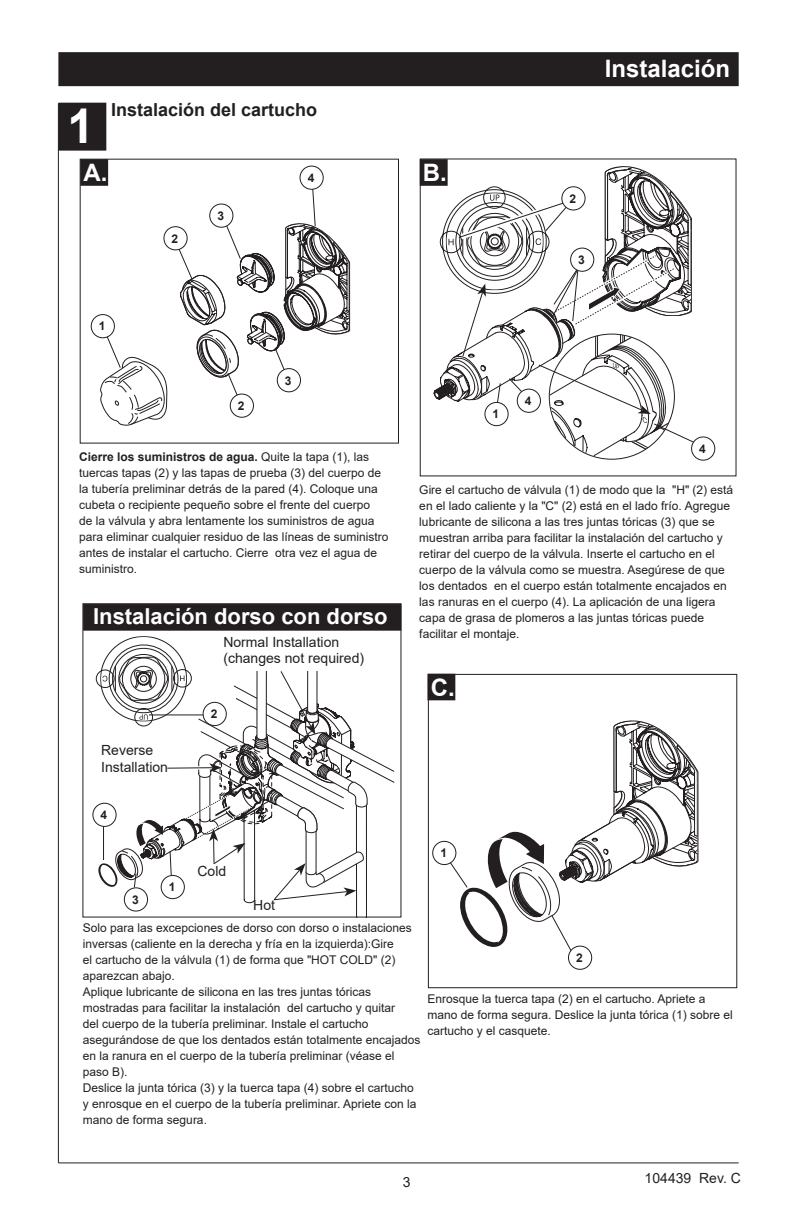
<style>
.page{position:relative;width:792px;height:1224px;background:#fff}
.page>*{position:absolute;margin:0;border:0;box-sizing:border-box;transform-origin:0 0}
.t1{font:700 48px "Arial";color:#fff}
.t2{font:700 24px "Arial";color:#fff}
.t3{font:700 22px "Arial";color:#fff}
.t4{font:700 18px "Arial";color:#231f20}
.t5{font:14px/16.8px "Arial";color:#231f20}
.t6{font:12px/16px "Arial";color:#231f20}
.t7{font:700 12px "Arial";color:#231f20}
.s1{font-weight:700}
</style>
<div class="page">
<div style="left:59px;top:53px;width:679px;height:32px;background:#231f20"></div>
<div style="left:58px;top:52px;width:681px;height:34px;border:2px solid #231f20"></div>
<div style="left:59px;top:104px;width:46px;height:46px;background:#231f20"></div>
<div style="left:58px;top:103px;width:48px;height:48px;border:2px solid #231f20"></div>
<hr style="left:58px;top:103px;width:1px;height:1060px;background:#231f20">
<hr style="left:58px;top:1162px;width:681px;height:1px;background:#231f20">
<div style="left:81px;top:160px;width:26px;height:25px;background:#231f20"></div>
<div style="left:80px;top:159px;width:28px;height:27px;border:2px solid #231f20"></div>
<div style="left:421px;top:160px;width:26px;height:25px;background:#231f20"></div>
<div style="left:420px;top:159px;width:28px;height:27px;border:2px solid #231f20"></div>
<div style="left:84px;top:605px;width:316px;height:25px;background:#231f20"></div>
<div style="left:83px;top:604px;width:318px;height:27px;border:2px solid #231f20"></div>
<div style="left:428px;top:675px;width:26px;height:24px;background:#231f20"></div>
<div style="left:427px;top:674px;width:28px;height:26px;border:2px solid #231f20"></div>
<div style="left:428px;top:674px;width:309px;height:314px;border:1px solid #231f20"></div>
<svg style="left:100px;top:332px;width:67px;height:94px"></svg>
<div style="left:91px;top:315px;width:23px;height:23px;background:#fff;border-radius:50%"></div>
<div style="left:91px;top:314px;width:24px;height:24px;border:1px solid #231f20;border-radius:50%"></div>
<div style="left:163px;top:226px;width:25px;height:24px;border:1px solid #231f20;border-radius:50%"></div>
<svg style="left:230px;top:394px;width:23px;height:23px"></svg>
<div style="left:230px;top:394px;width:24px;height:24px;border:1px solid #231f20;border-radius:50%"></div>
<div style="left:236px;top:399px;width:12px;height:14px;background:#fff"></div>
<div style="left:300px;top:166px;width:23px;height:23px;background:#2b2728;border-radius:50%"></div>
<div style="left:300px;top:166px;width:24px;height:24px;border:1px solid #231f20;border-radius:50%"></div>
<div style="left:691px;top:436px;width:24px;height:25px;border:1px solid #231f20;border-radius:50%"></div>
<div style="left:92px;top:803px;width:25px;height:24px;border:1px solid #231f20;border-radius:50%"></div>
<div style="left:568px;top:946px;width:24px;height:24px;border:1px solid #231f20;border-radius:50%"></div>
<svg style="left:177px;top:167px;width:174px;height:240px"></svg>
<svg style="left:277px;top:369px;width:24px;height:23px"></svg>
<div style="left:277px;top:368px;width:24px;height:24px;border:1px solid #231f20;border-radius:50%"></div>
<div style="left:283px;top:374px;width:12px;height:13px;background:#fff"></div>
<svg style="left:442px;top:690px;width:257px;height:263px"></svg>
<svg style="left:433px;top:841px;width:23px;height:24px"></svg>
<div style="left:432px;top:841px;width:24px;height:24px;border:1px solid #231f20;border-radius:50%"></div>
<div style="left:438px;top:847px;width:12px;height:13px;background:#fff"></div>
<svg style="left:96px;top:636px;width:298px;height:281px"></svg>
<svg style="left:124px;top:888px;width:24px;height:23px"></svg>
<div style="left:124px;top:887px;width:24px;height:25px;border:1px solid #231f20;border-radius:50%"></div>
<div style="left:130px;top:893px;width:12px;height:13px;background:#fff"></div>
<svg style="left:434px;top:159px;width:303px;height:300px"></svg>
<svg style="left:562px;top:187px;width:23px;height:23px"></svg>
<div style="left:561px;top:186px;width:25px;height:24px;border:1px solid #231f20;border-radius:50%"></div>
<div style="left:568px;top:192px;width:11px;height:13px;background:#fff"></div>
<h1 class="t1" style="left:67px;top:92px;width:28px">1</h1>
<h3 class="t4" style="left:111px;top:97px;width:208px">Instalación del cartucho</h3>
<h2 class="t2" style="left:83px;top:156px;width:25px">A.</h2>
<h2 class="t2" style="left:423px;top:156px;width:25px">B.</h2>
<p class="t7" style="left:308px;top:169px;width:8px">4</p>
<p class="t7" style="left:99px;top:318px;width:8px">1</p>
<p class="t7" style="left:172px;top:230px;width:8px">2</p>
<p class="t7" style="left:217px;top:207px;width:8px">3</p>
<p class="t7" style="left:238px;top:397px;width:8px">2</p>
<p class="t7" style="left:285px;top:372px;width:8px">3</p>
<h2 class="t2" style="left:605px;top:52px;width:127px">Instalación</h2>
<p class="t7" style="left:570px;top:190px;width:8px">2</p>
<p class="t7" style="left:578px;top:251px;width:8px">3</p>
<p class="t7" style="left:493px;top:406px;width:8px">1</p>
<p class="t7" style="left:525px;top:392px;width:8px">4</p>
<p class="t6" style="left:79px;top:448px;width:311px"><span class="s1">Cierre los suministros de agua.</span> Quite la tapa (1), las tuercas tapas (2) y las tapas de prueba (3) del cuerpo de la tubería preliminar detrás de la pared (4). Coloque una cubeta o recipiente pequeño sobre el frente del cuerpo<br>de la válvula y abra lentamente los suministros de agua para eliminar cualquier residuo de las líneas de suministro antes de instalar el cartucho. Cierre otra vez el agua de suministro.</p>
<h3 class="t3" style="left:93px;top:601px;width:296px">Instalación dorso con dorso</h3>
<p class="t5" style="left:223px;top:633px;width:142px">Normal Installation (changes not required)</p>
<p class="t5" style="left:101px;top:742px;width:68px">Reverse<br>Installation</p>
<p class="t7" style="left:101px;top:806px;width:8px">4</p>
<p class="t7" style="left:132px;top:891px;width:8px">3</p>
<p class="t7" style="left:169px;top:879px;width:8px">1</p>
<p class="t7" style="left:211px;top:706px;width:8px">2</p>
<p class="t5" style="left:197px;top:863px;width:30px">Cold</p>
<p class="t5" style="left:253px;top:897px;width:23px">Hot</p>
<p class="t7" style="left:699px;top:440px;width:8px">4</p>
<p class="t6" style="left:419px;top:481px;width:315px">Gire el cartucho de válvula (1) de modo que la "H" (2) está en el lado caliente y la "C" (2) está en el lado frío. Agregue lubricante de silicona a las tres juntas tóricas (3) que se muestran arriba para facilitar la instalación del cartucho y retirar del cuerpo de la válvula. Inserte el cartucho en el cuerpo de la válvula como se muestra. Asegúrese de que los dentados en el cuerpo están totalmente encajados en las ranuras en el cuerpo (4). La aplicación de una ligera capa de grasa de plomeros a las juntas tóricas puede facilitar el montaje.</p>
<h2 class="t2" style="left:431px;top:670px;width:26px">C.</h2>
<p class="t7" style="left:440px;top:845px;width:8px">1</p>
<p class="t6" style="left:83px;top:920px;width:339px">Solo para las excepciones de dorso con dorso o instalaciones inversas (caliente en la derecha y fría en la izquierda):Gire<br>el cartucho de la válvula (1) de forma que "HOT COLD" (2) aparezcan abajo.<br>Aplique lubricante de silicona en las tres juntas tóricas mostradas para facilitar la instalación del cartucho y quitar<br>del cuerpo de la tubería preliminar. Instale el cartucho asegurándose de que los dentados están totalmente encajados en la ranura en el cuerpo de la tubería preliminar (véase el paso B).<br>Deslice la junta tórica (3) y la tuerca tapa (4) sobre el cartucho y enrosque en el cuerpo de la tubería preliminar. Apriete con la mano de forma segura.</p>
<p class="t7" style="left:576px;top:949px;width:8px">2</p>
<p class="t6" style="left:427px;top:990px;width:307px">Enrosque la tuerca tapa (2) en el cartucho. Apriete a mano de forma segura. Deslice la junta tórica (1) sobre el cartucho y el casquete.</p>
<p class="t5" style="left:403px;top:1174px;width:9px">3</p>
<p class="t5" style="left:645px;top:1169px;width:98px">104439 Rev. C</p>
</div>
